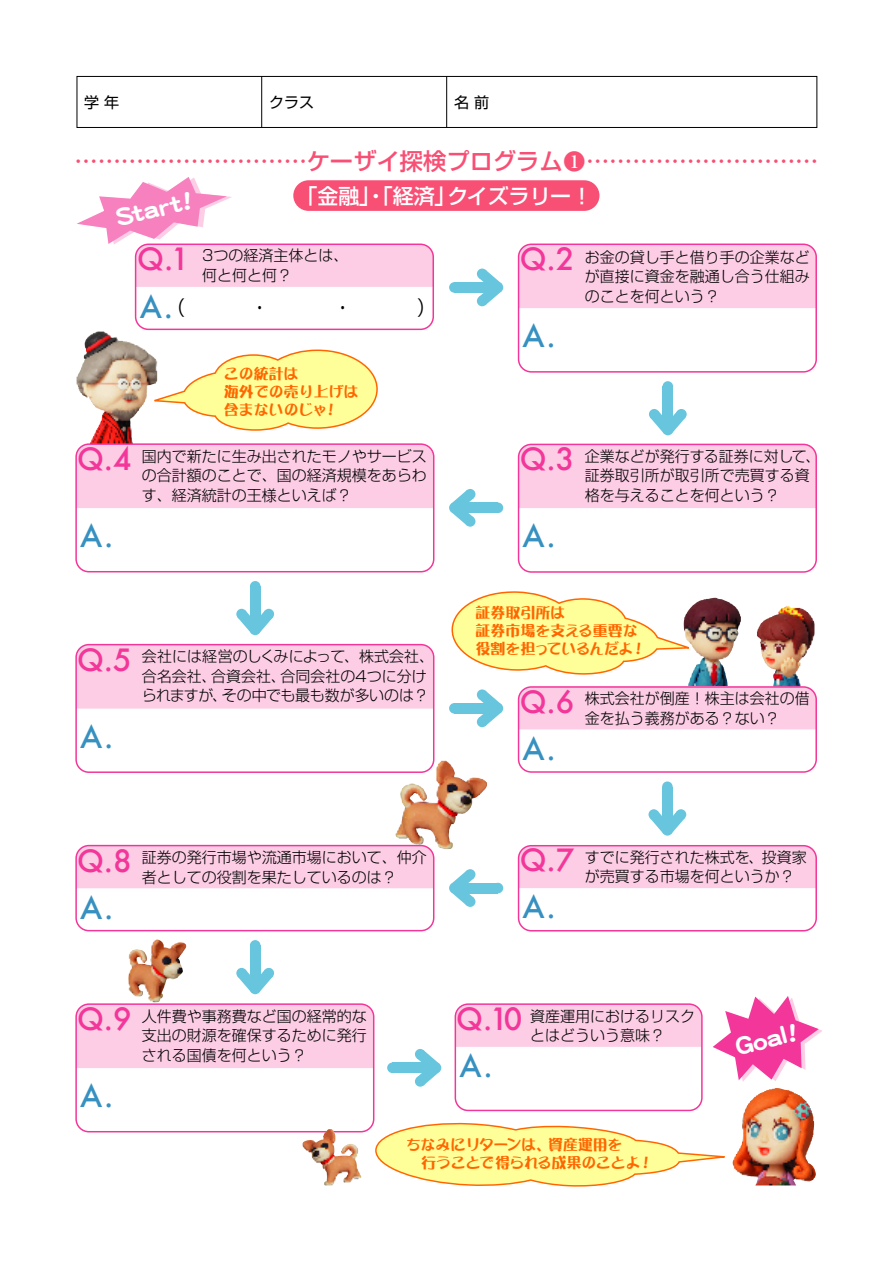
<style>
.page{position:relative;width:893px;height:1263px;background:#fff}
.page>*{position:absolute;margin:0;border:0;box-sizing:border-box;transform-origin:0 0}
.t1{font:500 30px "Futura";color:#3690c0}
.t2{font:500 30px "Futura";color:#f33699}
.t3{font:500 23.25px "Shin Go";color:#f84f74}
.t4{font:600 23.25px "DFP Maru Gothic";color:#fff}
.t5{font:500 20.85px "Shin Go";color:#fff}
.t6{font:19.5px "Shin Go";color:#000;scale:.85 1}
.t7{font:300 15px/19.5px "Shin Go";color:#000}
.t8{font:15px/18px "DFPPOP Corn W12";color:#f60}
.t9{font:15px/18px "DFPPOP Corn W12";letter-spacing:-.02em;color:#f60}
.t10{font:15px "Shin Go";letter-spacing:.165em;color:#000}
.s1{font-family:"Ryumin";font-weight:700;font-size:18px;color:#fff}
.s2{font-family:"Futura";font-weight:500;font-size:30px;color:#f33699}
</style>
<div class="page">
<div style="left:77px;top:76px;width:740px;height:52px;background:#fff;border:1px solid #000"></div>
<hr style="left:261px;top:76px;width:1px;height:51px;background:#000">
<hr style="left:446px;top:76px;width:1px;height:51px;background:#000">
<div style="left:293px;top:180px;width:306px;height:31px;background:#f84f74;border-radius:15px"></div>
<div style="left:449px;top:282px;width:11px;height:11px;background:#67c6dd;border-radius:50%"></div>
<div style="left:454px;top:282px;width:44px;height:11px;background:#67c6dd"></div>
<div style="left:477px;top:269px;width:10px;height:10px;background:#67c6dd;border-radius:50%"></div>
<svg style="left:478px;top:270px;width:24px;height:35px"></svg>
<div style="left:493px;top:282px;width:10px;height:11px;background:#67c6dd;border-radius:50%"></div>
<div style="left:449px;top:703px;width:11px;height:11px;background:#67c6dd;border-radius:50%"></div>
<div style="left:454px;top:703px;width:44px;height:10px;background:#67c6dd"></div>
<svg style="left:478px;top:690px;width:24px;height:36px"></svg>
<div style="left:493px;top:703px;width:10px;height:11px;background:#67c6dd;border-radius:50%"></div>
<div style="left:493px;top:502px;width:10px;height:11px;background:#67c6dd;border-radius:50%"></div>
<div style="left:454px;top:502px;width:44px;height:11px;background:#67c6dd"></div>
<svg style="left:450px;top:490px;width:24px;height:36px"></svg>
<div style="left:449px;top:502px;width:11px;height:11px;background:#67c6dd;border-radius:50%"></div>
<div style="left:493px;top:883px;width:10px;height:10px;background:#67c6dd;border-radius:50%"></div>
<div style="left:454px;top:883px;width:44px;height:10px;background:#67c6dd"></div>
<svg style="left:450px;top:870px;width:24px;height:36px"></svg>
<div style="left:449px;top:883px;width:11px;height:10px;background:#67c6dd;border-radius:50%"></div>
<div style="left:663px;top:381px;width:10px;height:11px;background:#67c6dd;border-radius:50%"></div>
<div style="left:663px;top:386px;width:10px;height:44px;background:#67c6dd"></div>
<svg style="left:649px;top:409px;width:10px;height:10px"></svg>
<div style="left:676px;top:409px;width:11px;height:10px;background:#67c6dd;border-radius:50%"></div>
<svg style="left:650px;top:411px;width:36px;height:23px"></svg>
<div style="left:663px;top:425px;width:10px;height:10px;background:#67c6dd;border-radius:50%"></div>
<div style="left:662px;top:781px;width:11px;height:11px;background:#67c6dd;border-radius:50%"></div>
<div style="left:662px;top:787px;width:11px;height:43px;background:#67c6dd"></div>
<svg style="left:648px;top:809px;width:11px;height:11px"></svg>
<div style="left:676px;top:809px;width:10px;height:11px;background:#67c6dd;border-radius:50%"></div>
<svg style="left:650px;top:811px;width:35px;height:21px"></svg>
<div style="left:662px;top:825px;width:11px;height:11px;background:#67c6dd;border-radius:50%"></div>
<div style="left:250px;top:581px;width:10px;height:10px;background:#67c6dd;border-radius:50%"></div>
<div style="left:250px;top:586px;width:10px;height:44px;background:#67c6dd"></div>
<svg style="left:237px;top:610px;width:36px;height:24px"></svg>
<div style="left:250px;top:625px;width:10px;height:10px;background:#67c6dd;border-radius:50%"></div>
<img style="left:77px;top:331px;width:70px;height:112px">
<div style="left:250px;top:940px;width:10px;height:11px;background:#67c6dd;border-radius:50%"></div>
<div style="left:250px;top:945px;width:10px;height:44px;background:#67c6dd"></div>
<svg style="left:237px;top:969px;width:36px;height:24px"></svg>
<div style="left:250px;top:984px;width:10px;height:10px;background:#67c6dd;border-radius:50%"></div>
<img style="left:688px;top:597px;width:53px;height:89px">
<img style="left:757px;top:606px;width:58px;height:80px">
<div style="left:387px;top:1062px;width:11px;height:11px;background:#67c6dd;border-radius:50%"></div>
<div style="left:392px;top:1062px;width:44px;height:11px;background:#67c6dd"></div>
<div style="left:415px;top:1076px;width:10px;height:11px;background:#67c6dd;border-radius:50%"></div>
<svg style="left:415px;top:1049px;width:10px;height:10px"></svg>
<svg style="left:417px;top:1050px;width:23px;height:35px"></svg>
<div style="left:431px;top:1062px;width:10px;height:11px;background:#67c6dd;border-radius:50%"></div>
<img style="left:732px;top:1088px;width:84px;height:98px">
<div style="left:519px;top:244px;width:297px;height:64px;background:#fccde5"></div>
<div style="left:135px;top:244px;width:299px;height:86px;border:2px solid #f33699;border-radius:13px"></div>
<div style="left:519px;top:444px;width:297px;height:64px;background:#fccde5"></div>
<div style="left:78px;top:446px;width:355px;height:62px;background:#fccde5"></div>
<div style="left:518px;top:244px;width:299px;height:129px;border:2px solid #f33699;border-radius:13px"></div>
<div style="left:518px;top:444px;width:299px;height:129px;border:2px solid #f33699;border-radius:13px"></div>
<div style="left:519px;top:689px;width:295px;height:40px;background:#fccde5"></div>
<div style="left:518px;top:686px;width:299px;height:87px;border:2px solid #f33699;border-radius:13px"></div>
<div style="left:519px;top:845px;width:297px;height:43px;background:#fccde5"></div>
<div style="left:518px;top:845px;width:299px;height:86px;border:2px solid #f33699;border-radius:13px"></div>
<div style="left:75px;top:443px;width:359px;height:129px;border:2px solid #f33699;border-radius:13px"></div>
<div style="left:78px;top:645px;width:355px;height:63px;background:#fccde5"></div>
<div style="left:75px;top:644px;width:359px;height:129px;border:2px solid #f33699;border-radius:13px"></div>
<div style="left:78px;top:846px;width:355px;height:42px;background:#fccde5"></div>
<div style="left:75px;top:845px;width:359px;height:86px;border:2px solid #f33699;border-radius:13px"></div>
<div style="left:78px;top:1006px;width:295px;height:62px;background:#fccde5"></div>
<div style="left:75px;top:1003px;width:299px;height:129px;border:2px solid #f33699;border-radius:13px"></div>
<div style="left:455px;top:1006px;width:245px;height:41px;background:#fccde5"></div>
<div style="left:455px;top:1003px;width:248px;height:108px;border:2px solid #f33699;border-radius:13px"></div>
<svg style="left:147px;top:349px;width:231px;height:82px"></svg>
<svg style="left:451px;top:591px;width:240px;height:85px"></svg>
<svg style="left:375px;top:1122px;width:350px;height:65px"></svg>
<img style="left:449px;top:777px;width:38px;height:55px">
<img style="left:302px;top:1139px;width:25px;height:37px">
<img style="left:164px;top:942px;width:22px;height:37px">
<svg style="left:77px;top:177px;width:356px;height:110px"></svg>
<svg style="left:713px;top:996px;width:110px;height:86px"></svg>
<p class="t10" style="left:84px;top:92px;width:36px">学年</p>
<p class="t10" style="left:269px;top:92px;width:46px">クラス</p>
<p class="t10" style="left:454px;top:92px;width:36px">名前</p>
<h2 class="t3" style="left:74px;top:146px;width:745px">…………………………ケーザイ探検プログラム●<span class="s1">1</span> …………………………</h2>
<h3 class="t5" style="left:297px;top:182px;width:297px">「金融」・「経済」クイズラリー！</h3>
<h2 class="t4" style="left:114px;top:207px;width:69px;rotate:-14deg">Start</h2>
<h1 class="t2" style="left:137px;top:238px;width:54px">Q.1</h1>
<h1 class="t1" style="left:140px;top:286px;width:35px">A.</h1>
<p class="t7" style="left:202px;top:245px;width:148px">3つの経済主体とは、何と何と何？</p>
<p class="t7" style="left:585px;top:247px;width:226px;text-align:justify;text-indent:-65px"><span class="s2">Q.2</span> お金の貸し手と借り手の企業などが直接に資金を融通し合う仕組みのことを何という？</p>
<h3 class="t6" style="left:169px;top:295px;width:21px">（</h3>
<h3 class="t6" style="left:251px;top:295px;width:21px">・</h3>
<h3 class="t6" style="left:334px;top:295px;width:21px">・</h3>
<h3 class="t6" style="left:417px;top:295px;width:21px">）</h3>
<p class="t8" style="left:224px;top:364px;width:136px">この統計は<br>海外での売り上げは含まないのじゃ！</p>
<h1 class="t1" style="left:523px;top:316px;width:35px">A.</h1>
<h1 class="t2" style="left:77px;top:438px;width:56px">Q.4</h1>
<p class="t7" style="left:585px;top:446px;width:237px;text-indent:-65px"><span class="s2">Q.3</span> 企業などが発行する証券に対して、証券取引所が取引所で売買する資格を与えることを何という？</p>
<p class="t7" style="left:142px;top:446px;width:286px;text-align:justify">国内で新たに生み出されたモノやサービスの合計額のことで、国の経済規模をあらわす、経済統計の王様といえば？</p>
<h1 class="t1" style="left:80px;top:516px;width:35px">A.</h1>
<h1 class="t1" style="left:523px;top:516px;width:35px">A.</h1>
<p class="t7" style="left:142px;top:646px;width:294px;text-indent:-65px"><span class="s2">Q.5</span> 会社には経営のしくみによって、株式会社、合名会社、合資会社、合同会社の4つに分けられますが、その中でも最も数が多いのは？</p>
<h1 class="t1" style="left:80px;top:716px;width:35px">A.</h1>
<p class="t8" style="left:476px;top:603px;width:172px">証券取引所は<br>証券市場を支える重要な役割を担っているんだよ！</p>
<p class="t7" style="left:585px;top:688px;width:226px;text-indent:-65px"><span class="s2">Q.6</span> 株式会社が倒産！株主は会社の借金を払う義務がある？ない？</p>
<h1 class="t1" style="left:523px;top:728px;width:35px">A.</h1>
<p class="t7" style="left:142px;top:847px;width:286px;text-indent:-65px"><span class="s2">Q.8</span> 証券の発行市場や流通市場において、仲介者としての役割を果たしているのは？</p>
<h1 class="t1" style="left:80px;top:887px;width:35px">A.</h1>
<p class="t7" style="left:585px;top:847px;width:223px;text-indent:-65px"><span class="s2">Q.7</span> すでに発行された株式を、投資家が売買する市場を何というか？</p>
<h1 class="t1" style="left:523px;top:887px;width:35px">A.</h1>
<p class="t7" style="left:142px;top:1006px;width:226px;text-align:justify;text-indent:-65px"><span class="s2">Q.9</span> 人件費や事務費など国の経常的な支出の財源を確保するために発行される国債を何という？</p>
<h1 class="t1" style="left:80px;top:1075px;width:35px">A.</h1>
<p class="t7" style="left:530px;top:1006px;width:166px;text-indent:-74px"><span class="s2">Q.10</span> 資産運用におけるリスクとはどういう意味？</p>
<h1 class="t1" style="left:459px;top:1045px;width:35px">A.</h1>
<h2 class="t4" style="left:733px;top:1035px;width:54px;rotate:-14deg">Goal</h2>
<p class="t9" style="left:421px;top:1136px;width:234px;text-indent:-15px">ちなみにリターンは、資産運用を<br>行うことで得られる成果のことよ！</p>
</div>
